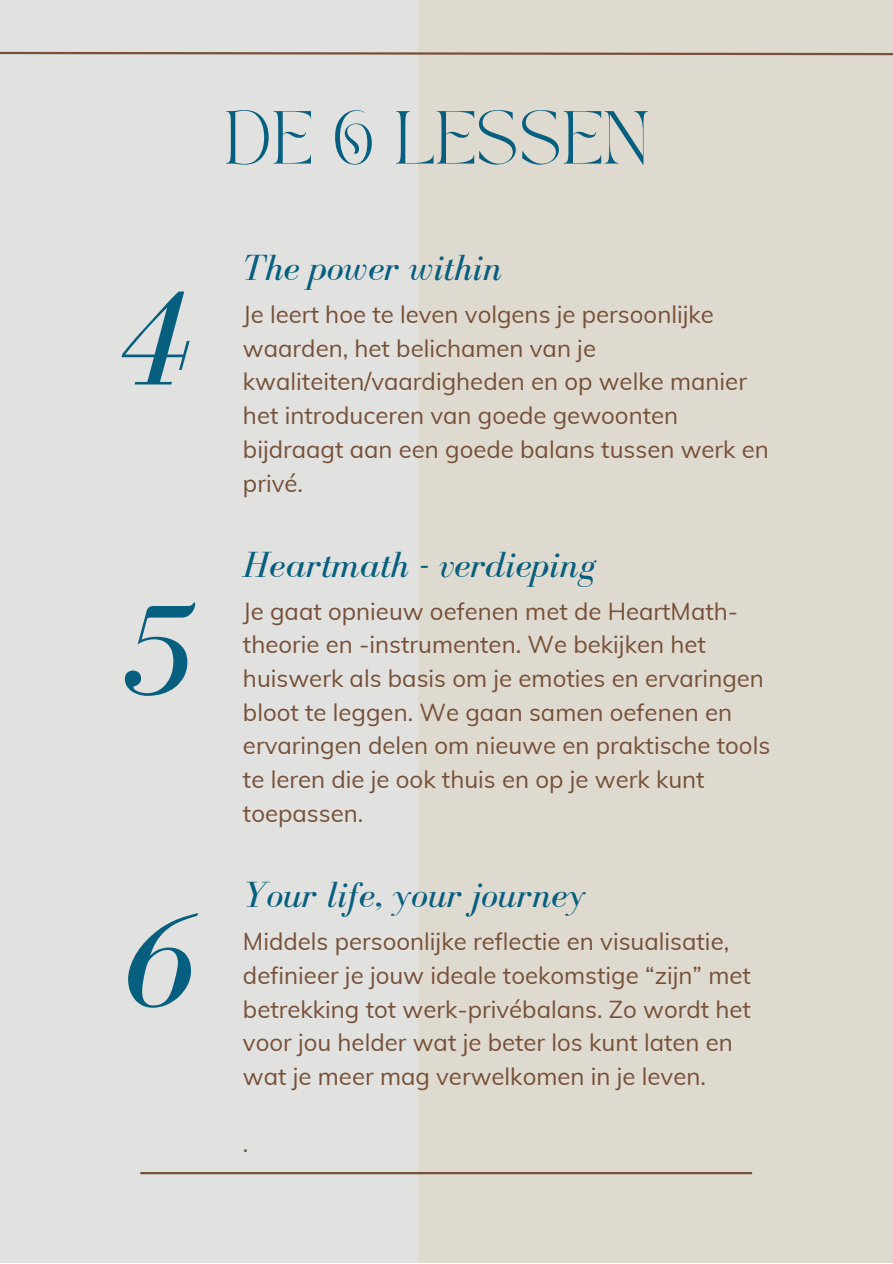
<style>
.page{position:relative;width:893px;height:1264px;background:#fff}
.page>*{position:absolute;margin:0;border:0;box-sizing:border-box;transform-origin:0 0}
.t1{font:italic 134.85px "Bodoni FLF";color:#075f80}
.t2{font:52.5px "TAN PEARL Regular";color:#075f80}
.t3{font:italic 37.5px "Bodoni FLF";color:#075f80}
.t4{font:24px/33.8px "Muli";color:#765038}
</style>
<div class="page">
<div style="left:0;top:0;width:892px;height:1262px;background:#dfdad0"></div>
<div style="left:0;top:0;width:417px;height:1262px;background:#e1e1df"></div>
<hr style="left:140px;top:1171px;width:612px;height:3px;background:#765038">
<svg style="left:0;top:51px;width:892px;height:5px"></svg>
<p class="t1" style="left:119px;top:267px;width:74px">4</p>
<p class="t2" style="left:224px;top:110px;width:427px">DE 6 LESSEN</p>
<p class="t3" style="left:243px;top:247px;width:260px">The power within</p>
<p class="t4" style="left:243px;top:297px;width:527px">Je leert hoe te leven volgens je persoonlijke waarden, het belichamen van je kwaliteiten/vaardigheden en op welke manier het introduceren van goede gewoonten bijdraagt aan een goede balans tussen werk en privé.</p>
<p class="t3" style="left:243px;top:544px;width:354px">Heartmath - verdieping</p>
<p class="t1" style="left:120px;top:577px;width:74px">5</p>
<p class="t4" style="left:243px;top:593px;width:528px">Je gaat opnieuw oefenen met de HeartMath&shy;theorie en -instrumenten. We bekij ken het huiswerk als basis om je emoties en ervaringen bloot te leggen. We gaan samen oefenen en ervaringen delen om nieuwe en praktische tools te leren die je ook thuis en op je werk kunt toepassen.</p>
<p class="t1" style="left:120px;top:887px;width:74px">6</p>
<p class="t3" style="left:243px;top:874px;width:344px">Your life, your journey</p>
<p class="t4" style="left:243px;top:924px;width:509px">Middels persoonlij ke reflectie en visualisatie, definieer je jouw ideale toekomstige “zijn” met betrekking tot werk-privébalans. Zo wordt het voor jou helder wat je beter los kunt laten en wat je meer mag verwelkomen in je leven.</p>
<p class="t4" style="left:243px;top:1126px;width:7px">.</p>
</div>
